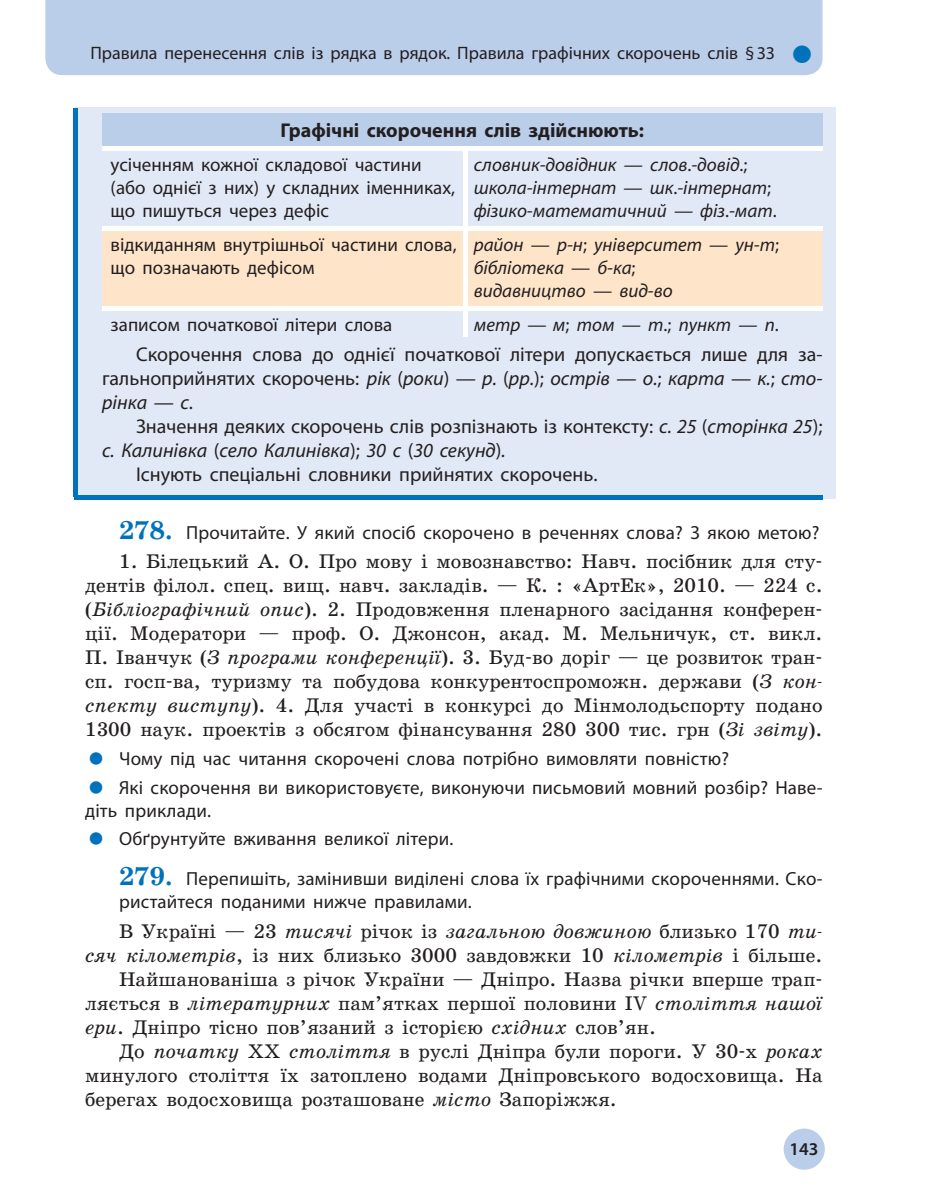
<style>
.page{position:relative;width:936px;height:1191px;background:#fff}
.page>*{position:absolute;margin:0;border:0;box-sizing:border-box;transform-origin:0 0}
.t1{font:20px/24px "School";color:#231f20;text-align:justify}
.t2{font:20px/24px "Myriad Pro";color:#231f20;text-align:justify}
.t3{font:italic 20px "Myriad Pro";color:#231f20}
.t4{font:700 20px "Myriad Pro";color:#231f20}
.t5{font:19px/23px "Myriad Pro";letter-spacing:.01em;color:#231f20}
.t6{font:italic 19px/23px "Myriad Pro";color:#231f20}
.t7{font:18px "Myriad Pro";color:#231f20}
.t8{font:600 18px "Myriad Pro";color:#231f20}
.s1{font-style:normal}
.s2{font-style:italic}
.s3{font-family:"School";font-weight:700;font-size:26px;color:#0072bc}
</style>
<div class="page">
<div style="left:783px;top:1128px;width:41px;height:41px;background:#bacde9;border-radius:50%"></div>
<div style="left:45px;top:0;width:777px;height:75px;background:#bacde9"></div>
<div style="left:75px;top:108px;width:760px;height:391px;background:#e1e9f6"></div>
<hr style="left:74px;top:495px;width:748px;height:4px;background:#0072bc">
<div style="left:102px;top:113px;width:720px;height:35px;background:#bacde9"></div>
<div style="left:102px;top:230px;width:720px;height:76px;background:#fee5ca"></div>
<hr style="left:463px;top:150px;width:4px;height:76px;background:#fff">
<hr style="left:102px;top:226px;width:363px;height:4px;background:#fff">
<hr style="left:465px;top:226px;width:357px;height:4px;background:#fff">
<hr style="left:463px;top:230px;width:4px;height:76px;background:#fff">
<hr style="left:102px;top:306px;width:363px;height:4px;background:#fff">
<hr style="left:465px;top:306px;width:357px;height:4px;background:#fff">
<hr style="left:463px;top:310px;width:4px;height:27px;background:#fff">
<hr style="left:102px;top:146px;width:363px;height:4px;background:#fff">
<hr style="left:465px;top:146px;width:357px;height:4px;background:#fff">
<hr style="left:74px;top:108px;width:4px;height:388px;background:#0072bc">
<svg style="left:793px;top:46px;width:17px;height:17px"></svg>
<p class="t7" style="left:90px;top:42px;width:686px">Правила перенесення слів із рядка в рядок. Правила графічних скорочень слів § 33</p>
<p class="t4" style="left:280px;top:117px;width:365px">Графічні скорочення слів здійснюють:</p>
<p class="t5" style="left:111px;top:153px;width:346px">усіченням кожної складової частини (або однієї з них) у складних іменниках, що пишуться через дефіс</p>
<p class="t6" style="left:473px;top:153px;width:304px">словник-довідник — слов<span class="s1">.</span>-довід<span class="s1">.; </span>школа-інтернат — шк<span class="s1">.</span>-інтернат<span class="s1">; </span>фізико-математичний — фіз<span class="s1">.</span>-мат<span class="s1">.</span></p>
<p class="t5" style="left:111px;top:233px;width:347px">відкиданням внутрішньої частини слова, що позначають дефісом</p>
<p class="t6" style="left:473px;top:233px;width:307px">район — р-н<span class="s1">;</span> університет — ун-т<span class="s1">; </span>бібліотека — б-ка<span class="s1">;<br></span>видавництво — вид-во</p>
<p class="t5" style="left:111px;top:313px;width:283px">записом початкової літери слова</p>
<p class="t6" style="left:473px;top:313px;width:307px">метр — м<span class="s1">;</span> том — т<span class="s1">.;</span> пункт — п<span class="s1">.</span></p>
<p class="t2" style="left:102px;top:342px;width:721px;text-indent:34px">Скорочення слова до однієї початкової літери допускається лише для за&shy;гальноприйнятих скорочень: <span class="s2">рік</span> (<span class="s2">роки</span>) <span class="s2">— р.</span> (<span class="s2">рр.</span>); <span class="s2">острів — о.</span>; <span class="s2">карта — к.</span>; <span class="s2">сто&shy;рінка — с</span>.</p>
<p class="t2" style="left:136px;top:414px;width:687px">Значення деяких скорочень слів розпізнають із контексту: <span class="s2">с. 25</span> (<span class="s2">сторінка 25</span>);</p>
<p class="t3" style="left:102px;top:438px;width:405px">с. Калинівка <span class="s1">(</span>село Калинівка<span class="s1">);</span> 30 с <span class="s1">(</span>30 секунд<span class="s1">)</span>.</p>
<p class="t2" style="left:136px;top:462px;width:463px">Існують спеціальні словники прийнятих скорочень.</p>
<p class="t5" style="left:119px;top:520px;width:701px"><span class="s3">278.</span> Прочитайте. У який спосіб скорочено в реченнях слова? З якою метою?</p>
<p class="t1" style="left:85px;top:550px;width:739px;text-indent:34px">1. Білецький А. О. Про мову і мовознавство: Навч. посібник для сту&shy;дентів філол. спец. вищ. навч. закладів. — К. : «АртЕк», 2010. — 224 с. (<span class="s2">Бібліографічний опис</span>). 2. Продовження пленарного засідання конферен&shy;ції. Модератори — проф. О. Джонсон, акад. М. Мельничук, ст. викл.<br>П. Іванчук (<span class="s2">З програми конференції</span>). 3. Буд-во доріг — це розвиток тран&shy;сп. госп-ва, туризму та побудова конкурентоспроможн. держави (<span class="s2">З кон&shy;спекту виступу</span>). 4. Для участі в конкурсі до Мінмолодьспорту подано 1300 наук. проектів з обсягом фінансування 280 300 тис. грн (<span class="s2">Зі звіту</span>).</p>
<p class="t5" style="left:119px;top:744px;width:704px;line-height:28.6px">Чому під час читання скорочені слова потрібно вимовляти повністю?<br>Які скорочення ви використовуєте, виконуючи письмовий мовний розбір? Наве-</p>
<p class="t5" style="left:119px;top:795px;width:336px;line-height:28.6px;text-indent:-34px">діть приклади.<br>Обґрунтуйте вживання великої літери.</p>
<p class="t5" style="left:119px;top:867px;width:704px"><span class="s3">279.</span> Перепишіть, замінивши виділені слова їх графічними скороченнями. Ско&shy;ристайтеся поданими нижче правилами.</p>
<p class="t1" style="left:119px;top:920px;width:704px">В Україні — 23 <span class="s2">тисячі</span> річок із <span class="s2">загальною довжиною</span> близько 170 <span class="s2">ти-</span></p>
<p class="t1" style="left:85px;top:944px;width:739px"><span class="s2">сяч кілометрів</span>, із них близько 3000 завдовжки 10 <span class="s2">кіломет рів</span> і більше.</p>
<p class="t1" style="left:119px;top:968px;width:705px">Найшанованіша з річок України — Дніпро. Назва річки вперше трап-</p>
<p class="t1" style="left:85px;top:992px;width:739px">ляється в <span class="s2">літературних</span> пам’ятках першої половини IV <span class="s2">століття нашої</span></p>
<p class="t1" style="left:85px;top:1016px;width:572px"><span class="s2">ери</span>. Дніпро тісно пов’язаний з історією <span class="s2">східних</span> слов’ян.</p>
<p class="t1" style="left:119px;top:1040px;width:704px">До <span class="s2">початку</span> XX <span class="s2">століття</span> в руслі Дніпра були пороги. У 30-х <span class="s2">роках</span></p>
<p class="t1" style="left:85px;top:1064px;width:739px">минулого століття їх затоплено водами Дніпровського водосховища. На</p>
<p class="t1" style="left:85px;top:1088px;width:533px">берегах водосховища розташоване <span class="s2">місто</span> Запоріжжя.</p>
<p class="t8" style="left:789px;top:1137px;width:30px">143</p>
</div>
